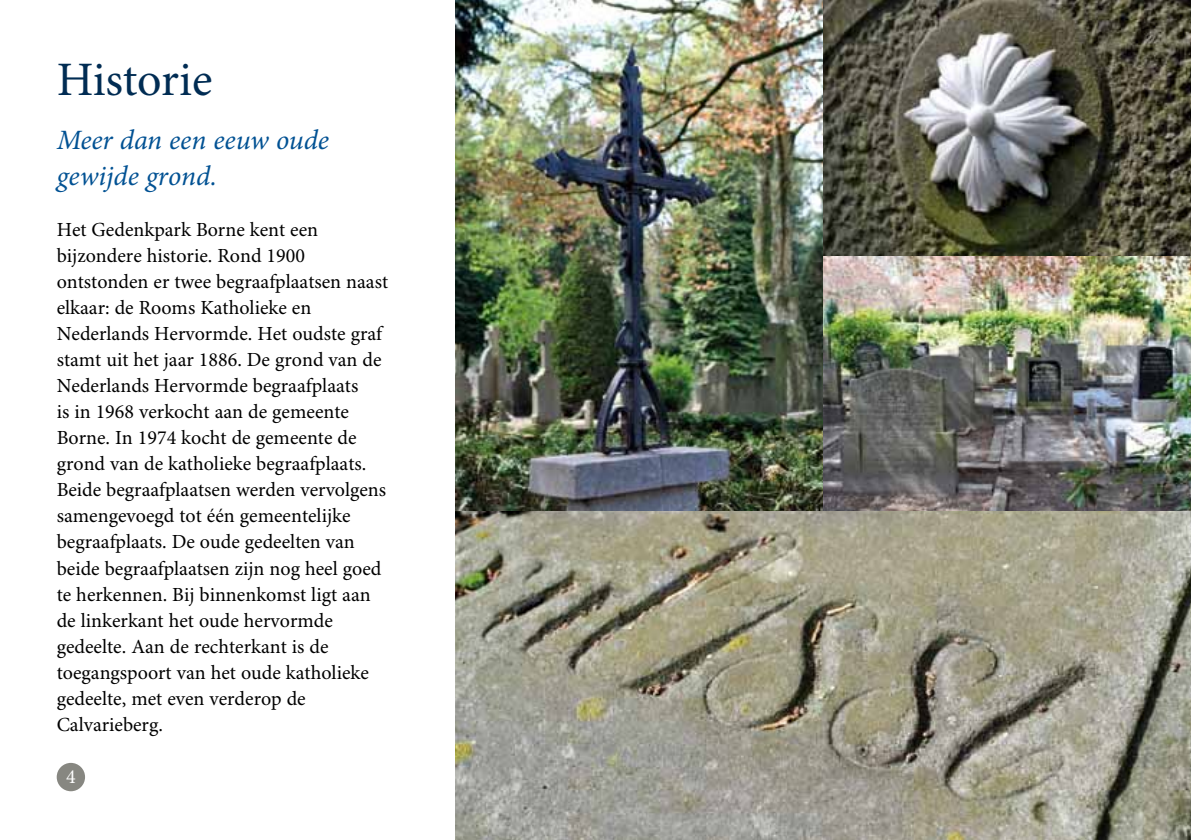
<style>
.page{position:relative;width:1191px;height:840px;background:#fff}
.page>*{position:absolute;margin:0;border:0;box-sizing:border-box;transform-origin:0 0}
.t1{font:48px "Minion Pro";letter-spacing:-.005em;color:#002c53}
.t2{font:italic 28px/36px "Minion Pro";color:#005193}
.t3{font:20px/26px "Minion Pro";color:#000}
.t4{font:20px "Minion Pro";color:#fff}
</style>
<div class="page">
<img style="left:455px;top:510px;width:736px;height:329px">
<img style="left:455px;top:0;width:736px;height:510px">
<div style="left:57px;top:762px;width:28px;height:28px;background:#878781;border-radius:50%"></div>
<h1 class="t1" style="left:57px;top:50px;width:157px">Historie</h1>
<h2 class="t2" style="left:57px;top:123px;width:274px">Meer dan een eeuw oude gewijde grond.</h2>
<p class="t3" style="left:57px;top:217px;width:333px">Het Gedenkpark Borne kent een bijzondere historie. Rond 1900 ontstonden er twee begraafplaatsen naast elkaar: de Rooms Katholieke en Nederlands Hervormde. Het oudste graf stamt uit het jaar 1886. De grond van de Nederlands Hervormde begraafplaats<br>is in 1968 verkocht aan de gemeente Borne. In 1974 kocht de gemeente de grond van de katholieke begraafplaats.<br>Beide begraafplaatsen werden vervolgens samengevoegd tot één gemeentelijke begraafplaats. De oude gedeelten van beide begraafplaatsen zijn nog heel goed te herkennen. Bij binnenkomst ligt aan de linkerkant het oude hervormde gedeelte. Aan de rechterkant is de toegangspoort van het oude katholieke gedeelte, met even verderop de Calvarieberg.</p>
<p class="t4" style="left:66px;top:764px;width:11px">4</p>
</div>
